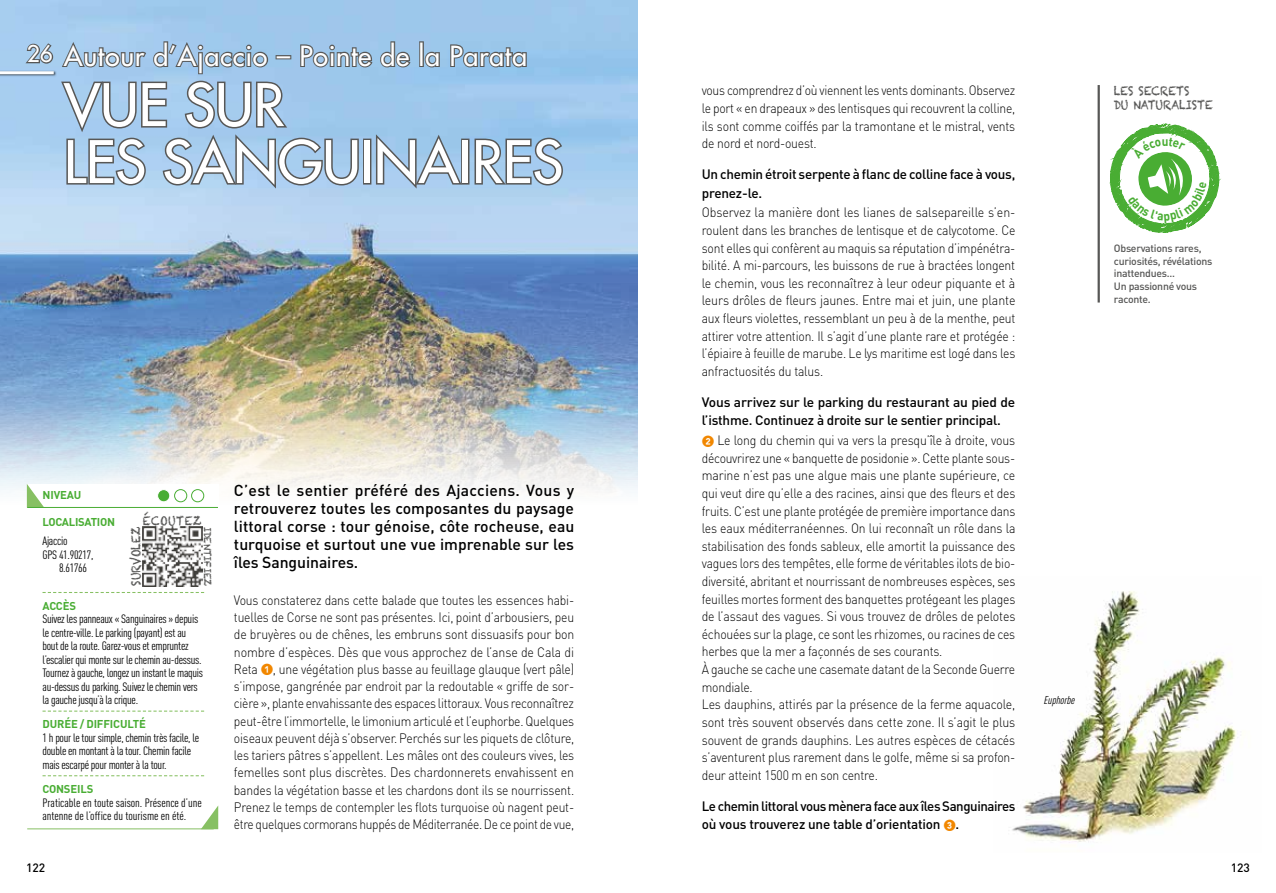
<style>
.page{position:relative;width:1276px;height:893px;background:#fff}
.page>*{position:absolute;margin:0;border:0;box-sizing:border-box;transform-origin:0 0}
.t1{font:500 57px/57px "Futura Std";color:#fff}
.t2{font:500 27px "Futura Std";letter-spacing:.025em;color:#fff}
.t3{font:500 22.5px "Futura Std";color:#fff}
.t4{font:500 15.75px/18px "DIN Pro";color:#000;text-align:justify}
.t5{font:300 13.5px/17.5px "DIN Pro";letter-spacing:-.015em;color:#000;scale:.91 1}
.t6{font:300 13.5px/17.2px "DIN Pro";letter-spacing:-.015em;color:#000;text-align:justify;scale:.9 1}
.t7{font:300 13.5px/17.5px "DIN Pro";letter-spacing:-.015em;color:#000;text-align:justify;scale:.92 1}
.t8{font:500 13.5px/18.3px "DIN Pro";letter-spacing:-.02em;color:#000}
.t9{font:300 13.5px/17.5px "DIN Pro";letter-spacing:-.015em;color:#000;text-align:justify;scale:.89 1}
.t10{font:700 12.9px "DIN Pro";color:#49ad33;scale:.92 1}
.t11{font:12.3px/13.5px "Chalkduster";letter-spacing:-.01em;color:#575756;scale:.86 1}
.t12{font:12.3px "Chalkduster";letter-spacing:.055em;color:#575756;scale:.86 1}
.t13{font:12px/13.5px "DIN Cond";letter-spacing:-.025em;color:#000;scale:1.05 1}
.t14{font:12px/13.5px "DIN Cond";letter-spacing:-.005em;color:#000;scale:1.05 1}
.t15{font:500 12px "DIN Pro";color:#000}
.t16{font:700 11.25px "DIN Pro";letter-spacing:-.015em;color:#49ad33}
.t17{font:italic 11.25px "DIN Cond";color:#000}
.t18{font:500 10.5px/12.6px "DIN Pro";letter-spacing:-.025em;color:#575756}
.t19{font:10.05px "Chalkduster";letter-spacing:-.02em;color:#575756;scale:.86 1}
.s1{font-family:"Balades Nature";font-weight:400;font-size:14.25px;color:#f18700}
</style>
<div class="page">
<img style="left:0;top:0;width:638px;height:504px">
<div style="left:27px;top:484px;width:191px;height:345px;background:#fff"></div>
<svg style="left:27px;top:484px;width:17px;height:23px"></svg>
<hr style="left:27px;top:507px;width:191px;height:1px;background:#49ad33">
<svg style="left:43px;top:592px;width:161px;height:1px"></svg>
<svg style="left:43px;top:711px;width:161px;height:1px"></svg>
<svg style="left:43px;top:775px;width:161px;height:1px"></svg>
<hr style="left:27px;top:828px;width:187px;height:1px;background:#87c063">
<svg style="left:23px;top:42px;width:31px;height:23px"></svg>
<svg style="left:59px;top:79px;width:301px;height:113px;background:#93afc8"></svg>
<div style="left:363px;top:139px;width:8px;height:46px;border:3px solid #575756"></div>
<svg style="left:374px;top:131px;width:90px;height:61px;background:#8facc5"></svg>
<div style="left:461px;top:139px;width:8px;height:46px;border:3px solid #575756"></div>
<svg style="left:473px;top:136px;width:91px;height:51px;background:#839cb2"></svg>
<div style="left:198px;top:52px;width:5px;height:22px;border:2px solid #575756"></div>
<svg style="left:60px;top:39px;width:209px;height:30px;background:#89a3ba"></svg>
<div style="left:275px;top:55px;width:16px;height:4px;border:2px solid #575756"></div>
<svg style="left:299px;top:40px;width:113px;height:29px;background:#829cb2"></svg>
<div style="left:419px;top:41px;width:5px;height:26px;border:2px solid #575756"></div>
<svg style="left:424px;top:51px;width:17px;height:18px"></svg>
<svg style="left:449px;top:43px;width:79px;height:26px;background:#7a94a9"></svg>
<img style="left:142px;top:527px;width:60px;height:59px">
<div style="left:158px;top:490px;width:12px;height:12px;background:#49ad33;border-radius:50%"></div>
<div style="left:157px;top:489px;width:13px;height:13px;border:1px solid #fff;border-radius:50%"></div>
<div style="left:191px;top:489px;width:13px;height:13px;border:1px solid #49ad33;border-radius:50%"></div>
<div style="left:174px;top:489px;width:13px;height:13px;border:1px solid #49ad33;border-radius:50%"></div>
<img style="left:1012px;top:591px;width:225px;height:252px">
<hr style="left:1097px;top:85px;width:2px;height:218px;background:#575756">
<div style="left:0;top:70px;width:56px;height:7px;background:#000;opacity:.75"></div>
<hr style="left:0;top:71px;width:54px;height:3px;background:#fff">
<svg style="left:201px;top:806px;width:17px;height:23px"></svg>
<svg style="left:1109px;top:123px;width:112px;height:110px"></svg>
<h3 class="t3" style="left:27px;top:40px;width:28px">26</h3>
<h2 class="t2" style="left:64px;top:39px;width:465px">Autour d’Ajaccio – Pointe de la Parata</h2>
<h1 class="t1" style="left:64px;top:77px;width:501px">VUE SUR<br>LES SANGUINAIRES</h1>
<p class="t16" style="left:43px;top:488px;width:40px">NIVEAU</p>
<p class="t16" style="left:43px;top:514px;width:74px">LOCALISATION</p>
<p class="t13" style="left:43px;top:534px;width:25px">Ajaccio</p>
<p class="t13" style="left:43px;top:547px;width:50px">GPS 41.90217,</p>
<p class="t13" style="left:59px;top:561px;width:28px">8.61766</p>
<p class="t16" style="left:43px;top:598px;width:35px">ACCÈS</p>
<p class="t13" style="left:43px;top:612px;width:154px">Suivez les panneaux « Sanguinaires » depuis le centre-ville. Le parking (payant) est au bout de la route. Garez-vous et empruntez l’escalier qui monte sur le chemin au-dessus.<br>Tournez à gauche, longez un instant le maquis au-dessus du parking. Suivez le chemin vers la gauche jusqu’à la crique.</p>
<p class="t16" style="left:43px;top:717px;width:105px">DURÉE / DIFFICULTÉ</p>
<p class="t13" style="left:43px;top:731px;width:151px">1 h pour le tour simple, chemin très facile, le double en montant à la tour. Chemin facile mais escarpé pour monter à la tour.</p>
<p class="t16" style="left:43px;top:781px;width:52px">CONSEILS</p>
<p class="t14" style="left:43px;top:795px;width:153px">Praticable en toute saison. Présence d’une antenne de l’office du tourisme en été.</p>
<p class="t12" style="left:143px;top:513px;width:70px">ÉCOUTEZ</p>
<p class="t11" style="left:129px;top:586px;width:70px;rotate:-90deg">SURVOLEZ</p>
<p class="t19" style="left:214px;top:526px;width:70px;rotate:90deg">IDENTIFIEZ</p>
<p class="t4" style="left:234px;top:480px;width:342px">C’est le sentier préféré des Ajacciens. Vous y retrouverez toutes les composantes du paysage littoral corse : tour génoise, côte rocheuse, eau turquoise et surtout une vue imprenable sur les îles Sanguinaires.</p>
<p class="t6" style="left:234px;top:591px;width:380px">Vous constaterez dans cette balade que toutes les essences habi&shy;tuelles de Corse ne sont pas présentes. Ici, point d’arbousiers, peu de bruyères ou de chênes, les embruns sont dissuasifs pour bon nombre d’espèces. Dès que vous approchez de l’anse de Cala di Reta <span class="s1">a</span>, une végétation plus basse au feuillage glauque (vert pâle) s’impose, gangrénée par endroit par la redoutable « griffe de sor&shy;cière », plante envahissante des espaces littoraux. Vous reconnaîtrez peut-être l’immortelle, le limonium articulé et l’euphorbe. Quelques oiseaux peuvent déjà s’observer. Perchés sur les piquets de clôture, les tariers pâtres s’appellent. Les mâles ont des couleurs vives, les femelles sont plus discrètes. Des chardonnerets envahissent en bandes la végétation basse et les chardons dont ils se nourrissent.<br>Prenez le temps de contempler les flots turquoise où nagent peut&shy;être quelques cormorans huppés de Méditerranée. De ce point de vue,</p>
<p class="t9" style="left:702px;top:81px;width:354px">vous comprendrez d’où viennent les vents dominants. Observez le port « en drapeaux » des lentisques qui recouvrent la colline, ils sont comme coiffés par la tramontane et le mistral, vents de nord et nord-ouest.</p>
<p class="t8" style="left:702px;top:165px;width:315px">Un chemin étroit serpente à flanc de colline face à vous, prenez-le.</p>
<p class="t7" style="left:702px;top:203px;width:342px">Observez la manière dont les lianes de salsepareille s’en&shy;roulent dans les branches de lentisque et de calycotome. Ce sont elles qui confèrent au maquis sa réputation d’impénétra&shy;bilité. A mi-parcours, les buissons de rue à bractées longent le chemin, vous les reconnaîtrez à leur odeur piquante et à leurs drôles de fleurs jaunes. Entre mai et juin, une plante aux fleurs violettes, ressemblant un peu à de la menthe, peut attirer votre attention. Il s’agit d’une plante rare et protégée : l’épiaire à feuille de marube. Le lys maritime est logé dans les anfractuosités du talus.</p>
<p class="t8" style="left:702px;top:392px;width:315px">Vous arrivez sur le parking du restaurant au pied de l’isthme. Continuez à droite sur le sentier principal.</p>
<p class="t5" style="left:702px;top:431px;width:346px"><span class="s1">b</span> Le long du chemin qui va vers la presqu’île à droite, vous découvrirez une « banquette de posidonie ». Cette plante sous&shy;marine n’est pas une algue mais une plante supérieure, ce qui veut dire qu’elle a des racines, ainsi que des fleurs et des fruits. C’est une plante protégée de première importance dans les eaux méditerranéennes. On lui reconnaît un rôle dans la stabilisation des fonds sableux, elle amortit la puissance des vagues lors des tempêtes, elle forme de véritables ilots de bio&shy;diversité, abritant et nourrissant de nombreuses espèces, ses feuilles mortes forment des banquettes protégeant les plages de l’assaut des vagues. Si vous trouvez de drôles de pelotes échouées sur la plage, ce sont les rhizomes, ou racines de ces herbes que la mer a façonnés de ses courants.<br>À gauche se cache une casemate datant de la Seconde Guerre mondiale.<br>Les dauphins, attirés par la présence de la ferme aquacole, sont très souvent observés dans cette zone. Il s’agit le plus souvent de grands dauphins. Les autres espèces de cétacés s’aventurent plus rarement dans le golfe, même si sa profon&shy;deur atteint 1500 m en son centre.</p>
<p class="t8" style="left:702px;top:796px;width:315px">Le chemin littoral vous mènera face aux îles Sanguinaires où vous trouverez une table d’orientation <span class="s1">c</span>.</p>
<p class="t17" style="left:1043px;top:694px;width:35px">Euphorbe</p>
<p class="t11" style="left:1114px;top:84px;width:117px">LES SECRETS<br>DU NATURALISTE</p>
<p class="t10" style="left:1161px;top:132px;width:9px">u</p>
<p class="t18" style="left:1114px;top:242px;width:100px">Observations rares, curiosités, révélations inattendues...<br>Un passionné vous raconte.</p>
<p class="t15" style="left:26px;top:860px;width:21px">122</p>
<p class="t15" style="left:1230px;top:860px;width:21px">123</p>
</div>
